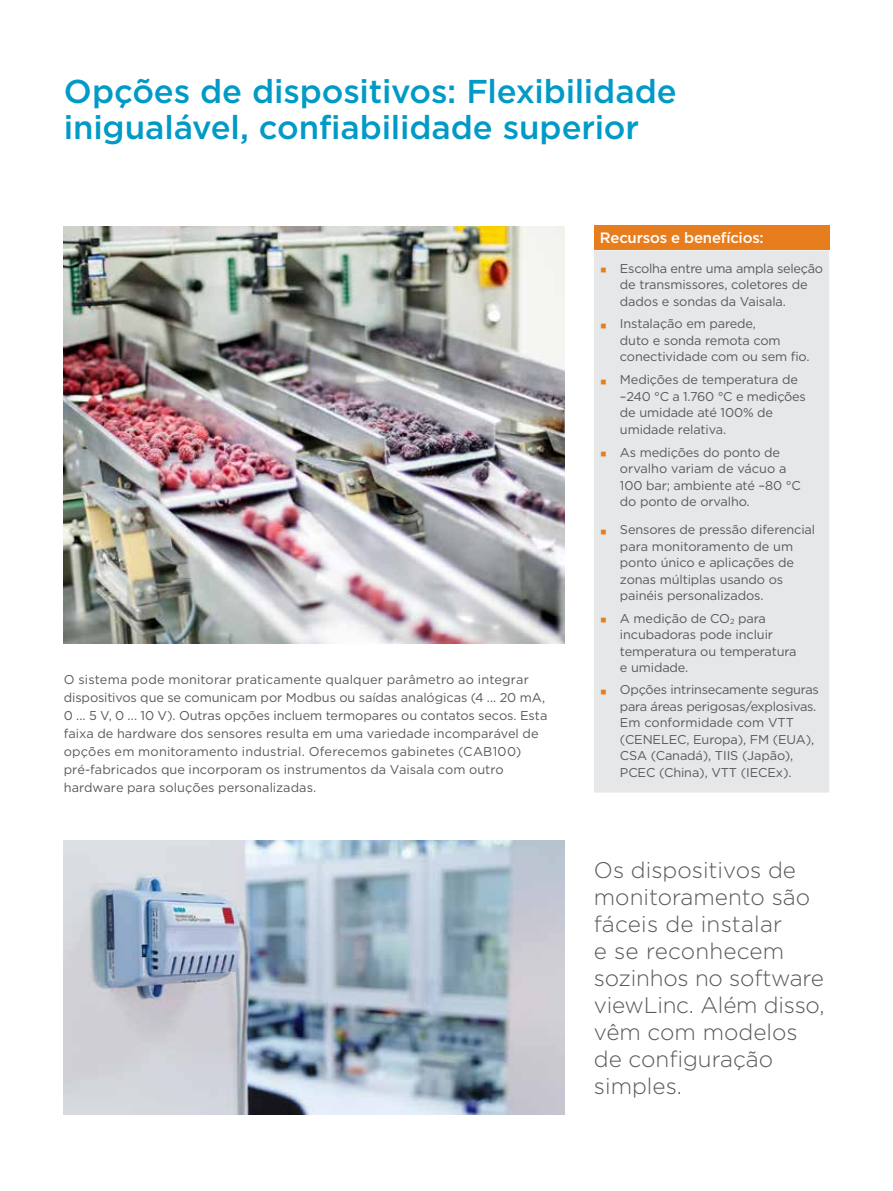
<style>
.page{position:relative;width:893px;height:1191px;background:#fff}
.page>*{position:absolute;margin:0;border:0;box-sizing:border-box;transform-origin:0 0}
.t1{font:500 33px/36px "Gotham";letter-spacing:-.005em;color:#009ac7}
.t2{font:300 22.5px/27px "Gotham";color:#58595b}
.t3{font:500 15px "Gotham";letter-spacing:-.015em;color:#fff}
.t4{font:12.75px/16.5px "Gotham";letter-spacing:-.01em;color:#58595b}
.s1{font-family:"Arial";font-weight:900;font-size:21px;color:#e87d1e}
</style>
<div class="page">
<img style="left:64px;top:226px;width:500px;height:417px">
<img style="left:64px;top:840px;width:500px;height:274px">
<div style="left:594px;top:225px;width:235px;height:25px;background:#e87d1e"></div>
<div style="left:594px;top:250px;width:235px;height:542px;background:#e6e7e8"></div>
<h1 class="t1" style="left:64px;top:73px;width:614px">Opções de dispositivos: Flexibilidade inigualável, confiabilidade superior</h1>
<p class="t4" style="left:64px;top:670px;width:485px;line-height:18px">O sistema pode monitorar praticamente qualquer parâmetro ao integrar dispositivos que se comunicam por Modbus ou saídas analógicas (4 ... 20 mA, 0 ... 5 V, 0 ... 10 V). Outras opções incluem termopares ou contatos secos. Esta faixa de hardware dos sensores resulta em uma variedade incomparável de opções em monitoramento industrial. Oferecemos gabinetes (CAB100) pré-fabricados que incorporam os instrumentos da Vaisala com outro hardware para soluções personalizadas.</p>
<p class="t3" style="left:600px;top:228px;width:165px">Recursos e benefícios:</p>
<p class="t4" style="left:620px;top:259px;width:205px;text-indent:-20px"><span class="s1">▪</span> Escolha entre uma ampla seleção de transmissores, coletores de dados e sondas da Vaisala.</p>
<p class="t4" style="left:620px;top:315px;width:191px;text-indent:-20px"><span class="s1">▪</span> Instalação em parede,<br>duto e sonda remota com conectividade com ou sem fio.</p>
<p class="t4" style="left:620px;top:371px;width:187px;text-indent:-20px"><span class="s1">▪</span> Medições de temperatura de –240 °C a 1.760 °C e medições de umidade até 100% de umidade relativa.</p>
<p class="t4" style="left:620px;top:443px;width:182px;text-indent:-20px"><span class="s1">▪</span> As medições do ponto de orvalho variam de vácuo a<br>100 bar; ambiente até –80 °C do ponto de orvalho.</p>
<p class="t4" style="left:620px;top:521px;width:197px;text-indent:-20px"><span class="s1">▪</span> Sensores de pressão diferencial para monitoramento de um ponto único e aplicações de zonas múltiplas usando os painéis personalizados.</p>
<p class="t4" style="left:620px;top:609px;width:178px;text-indent:-20px"><span class="s1">▪</span> A medição de CO<sub>2</sub> para incubadoras pode incluir temperatura ou temperatura e umidade.</p>
<p class="t4" style="left:620px;top:681px;width:200px;text-indent:-20px"><span class="s1">▪</span> Opções intrinsecamente seguras para áreas perigosas/explosivas.<br>Em conformidade com VTT (CENELEC, Europa), FM (EUA),<br>CSA (Canadá), TIIS (Japão),<br>PCEC (China), VTT (IECEx).</p>
<h2 class="t2" style="left:594px;top:856px;width:232px">Os dispositivos de monitoramento são fáceis de instalar<br>e se reconhecem sozinhos no software viewLinc. Além disso, vêm com modelos de configuração simples.</h2>
</div>
